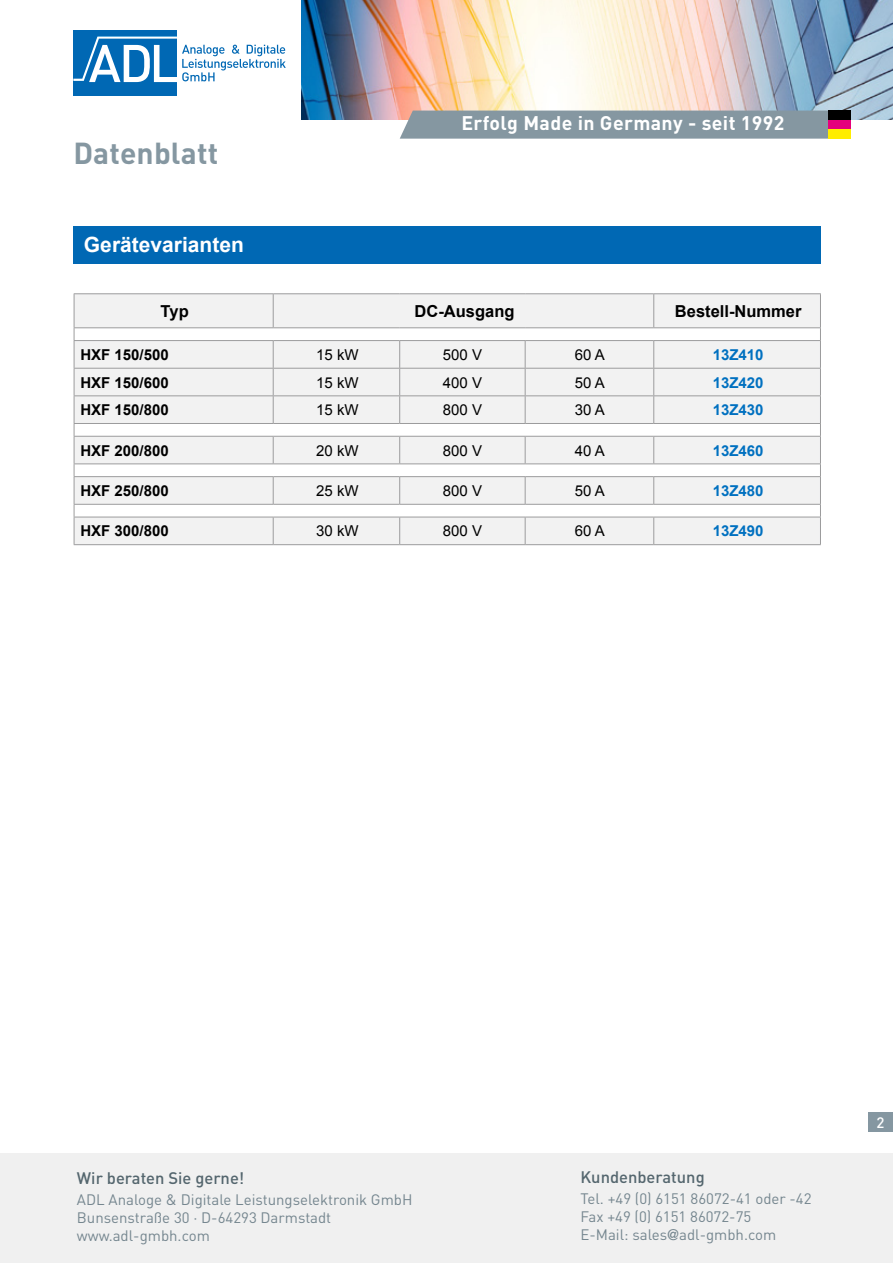
<style>
.page{position:relative;width:893px;height:1263px;background:#fff}
.page>*{position:absolute;margin:0;border:0;box-sizing:border-box;transform-origin:0 0}
.t1{font:700 30px "DIN";letter-spacing:.005em;color:#8597a1}
.t2{font:700 21px "Arial";color:#fff}
.t3{font:700 19.5px "DIN";letter-spacing:.02em;color:#fff}
.t4{font:500 16.5px "DIN";color:#54666e}
.t5{font:700 16.5px "Arial";color:#000}
.t6{font:15px/18px "DIN";color:#75868f}
.t7{font:15px "Arial";color:#000}
.t8{font:700 15px "Arial";color:#000}
.t9{font:700 15px "Arial";color:#0070c0}
.t10{font:500 15px "DIN";color:#fff}
.s1{font-family:"Helvetica Neue";font-weight:500}
</style>
<div class="page">
<div style="left:73px;top:30px;width:104px;height:65px;background:#0068b4"></div>
<svg style="left:73px;top:36px;width:213px;height:46px"></svg>
<img style="left:302px;top:0;width:591px;height:119px">
<div style="left:400px;top:111px;width:428px;height:28px;background:#8597a1"></div>
<div style="left:828px;top:111px;width:23px;height:9px;background:#000"></div>
<div style="left:828px;top:120px;width:23px;height:9px;background:#e5007c"></div>
<div style="left:828px;top:129px;width:23px;height:10px;background:#ffed00"></div>
<div style="left:73px;top:226px;width:748px;height:38px;background:#0068b4"></div>
<div style="left:0;top:1153px;width:893px;height:110px;background:#f0f0f0"></div>
<div style="left:868px;top:1113px;width:25px;height:19px;background:#8597a1"></div>
<svg style="left:75px;top:294px;width:745px;height:250px;fill:#f2f2f2"></svg>
<hr style="left:74px;top:293px;width:199px;height:1px;background:#9c9c9d">
<hr style="left:74px;top:294px;width:1px;height:33px;background:#9c9c9d">
<hr style="left:273px;top:293px;width:127px;height:1px;background:#9c9c9d">
<hr style="left:273px;top:294px;width:1px;height:33px;background:#9c9c9d">
<hr style="left:400px;top:293px;width:125px;height:1px;background:#9c9c9d">
<hr style="left:525px;top:293px;width:129px;height:1px;background:#9c9c9d">
<hr style="left:654px;top:293px;width:167px;height:1px;background:#9c9c9d">
<hr style="left:653px;top:294px;width:1px;height:33px;background:#9c9c9d">
<hr style="left:820px;top:294px;width:1px;height:33px;background:#9c9c9d">
<hr style="left:74px;top:327px;width:199px;height:1px;background:#9c9c9d">
<hr style="left:273px;top:327px;width:127px;height:1px;background:#9c9c9d">
<hr style="left:400px;top:327px;width:125px;height:1px;background:#9c9c9d">
<hr style="left:525px;top:327px;width:129px;height:1px;background:#9c9c9d">
<hr style="left:654px;top:327px;width:167px;height:1px;background:#9c9c9d">
<hr style="left:74px;top:340px;width:199px;height:1px;background:#9c9c9d">
<hr style="left:273px;top:340px;width:127px;height:1px;background:#9c9c9d">
<hr style="left:400px;top:340px;width:125px;height:1px;background:#9c9c9d">
<hr style="left:525px;top:340px;width:129px;height:1px;background:#9c9c9d">
<hr style="left:654px;top:340px;width:167px;height:1px;background:#9c9c9d">
<hr style="left:74px;top:368px;width:199px;height:1px;background:#9c9c9d">
<hr style="left:273px;top:368px;width:127px;height:1px;background:#9c9c9d">
<hr style="left:400px;top:368px;width:125px;height:1px;background:#9c9c9d">
<hr style="left:525px;top:368px;width:129px;height:1px;background:#9c9c9d">
<hr style="left:654px;top:368px;width:167px;height:1px;background:#9c9c9d">
<hr style="left:74px;top:395px;width:199px;height:1px;background:#9c9c9d">
<hr style="left:273px;top:395px;width:127px;height:1px;background:#9c9c9d">
<svg style="left:273px;top:341px;width:1px;height:82px"></svg>
<hr style="left:400px;top:395px;width:125px;height:1px;background:#9c9c9d">
<svg style="left:399px;top:341px;width:1px;height:82px"></svg>
<hr style="left:525px;top:395px;width:129px;height:1px;background:#9c9c9d">
<svg style="left:525px;top:341px;width:1px;height:82px"></svg>
<hr style="left:654px;top:395px;width:167px;height:1px;background:#9c9c9d">
<svg style="left:653px;top:341px;width:1px;height:82px"></svg>
<hr style="left:74px;top:423px;width:199px;height:1px;background:#9c9c9d">
<hr style="left:273px;top:423px;width:127px;height:1px;background:#9c9c9d">
<hr style="left:400px;top:423px;width:125px;height:1px;background:#9c9c9d">
<hr style="left:525px;top:423px;width:129px;height:1px;background:#9c9c9d">
<hr style="left:654px;top:423px;width:167px;height:1px;background:#9c9c9d">
<hr style="left:74px;top:436px;width:199px;height:1px;background:#9c9c9d">
<hr style="left:273px;top:436px;width:127px;height:1px;background:#9c9c9d">
<svg style="left:273px;top:437px;width:1px;height:26px"></svg>
<hr style="left:400px;top:436px;width:125px;height:1px;background:#9c9c9d">
<svg style="left:399px;top:437px;width:1px;height:26px"></svg>
<hr style="left:525px;top:436px;width:129px;height:1px;background:#9c9c9d">
<svg style="left:525px;top:437px;width:1px;height:26px"></svg>
<hr style="left:654px;top:436px;width:167px;height:1px;background:#9c9c9d">
<svg style="left:653px;top:437px;width:1px;height:26px"></svg>
<hr style="left:74px;top:463px;width:199px;height:1px;background:#9c9c9d">
<hr style="left:273px;top:463px;width:127px;height:1px;background:#9c9c9d">
<hr style="left:400px;top:463px;width:125px;height:1px;background:#9c9c9d">
<hr style="left:525px;top:463px;width:129px;height:1px;background:#9c9c9d">
<hr style="left:654px;top:463px;width:167px;height:1px;background:#9c9c9d">
<hr style="left:74px;top:476px;width:199px;height:1px;background:#9c9c9d">
<hr style="left:273px;top:476px;width:127px;height:1px;background:#9c9c9d">
<svg style="left:273px;top:477px;width:1px;height:27px"></svg>
<hr style="left:400px;top:476px;width:125px;height:1px;background:#9c9c9d">
<svg style="left:399px;top:477px;width:1px;height:27px"></svg>
<hr style="left:525px;top:476px;width:129px;height:1px;background:#9c9c9d">
<svg style="left:525px;top:477px;width:1px;height:27px"></svg>
<hr style="left:654px;top:476px;width:167px;height:1px;background:#9c9c9d">
<svg style="left:653px;top:477px;width:1px;height:27px"></svg>
<hr style="left:74px;top:504px;width:199px;height:1px;background:#9c9c9d">
<hr style="left:273px;top:504px;width:127px;height:1px;background:#9c9c9d">
<hr style="left:400px;top:504px;width:125px;height:1px;background:#9c9c9d">
<hr style="left:525px;top:504px;width:129px;height:1px;background:#9c9c9d">
<hr style="left:654px;top:504px;width:167px;height:1px;background:#9c9c9d">
<hr style="left:74px;top:517px;width:199px;height:1px;background:#9c9c9d">
<svg style="left:74px;top:328px;width:1px;height:216px"></svg>
<hr style="left:273px;top:517px;width:127px;height:1px;background:#9c9c9d">
<svg style="left:273px;top:517px;width:1px;height:27px"></svg>
<hr style="left:400px;top:517px;width:125px;height:1px;background:#9c9c9d">
<svg style="left:399px;top:517px;width:1px;height:27px"></svg>
<hr style="left:525px;top:517px;width:129px;height:1px;background:#9c9c9d">
<svg style="left:525px;top:517px;width:1px;height:27px"></svg>
<hr style="left:654px;top:517px;width:167px;height:1px;background:#9c9c9d">
<svg style="left:653px;top:517px;width:1px;height:27px"></svg>
<svg style="left:820px;top:328px;width:1px;height:216px"></svg>
<hr style="left:74px;top:544px;width:199px;height:1px;background:#9c9c9d">
<hr style="left:273px;top:544px;width:127px;height:1px;background:#9c9c9d">
<hr style="left:400px;top:544px;width:125px;height:1px;background:#9c9c9d">
<hr style="left:525px;top:544px;width:129px;height:1px;background:#9c9c9d">
<hr style="left:654px;top:544px;width:167px;height:1px;background:#9c9c9d">
<h1 class="t1" style="left:73px;top:133px;width:146px">Datenblatt</h1>
<h2 class="t2" style="left:84px;top:231px;width:161px">Gerätevarianten</h2>
<h3 class="t3" style="left:461px;top:110px;width:325px">Erfolg Made in Germany - seit 1992</h3>
<p class="t5" style="left:161px;top:300px;width:30px">Typ</p>
<p class="t5" style="left:415px;top:300px;width:101px">DC-Ausgang</p>
<p class="t5" style="left:675px;top:300px;width:128px">Bestell-Nummer</p>
<p class="t8" style="left:80px;top:345px;width:90px">HXF 150/500</p>
<p class="t7" style="left:316px;top:345px;width:44px">15 kW</p>
<p class="t7" style="left:443px;top:345px;width:41px">500 V</p>
<p class="t7" style="left:575px;top:345px;width:32px">60 A</p>
<p class="t9" style="left:713px;top:345px;width:52px">13Z410</p>
<p class="t8" style="left:80px;top:372px;width:90px">HXF 150/600</p>
<p class="t7" style="left:316px;top:372px;width:44px">15 kW</p>
<p class="t7" style="left:443px;top:372px;width:41px">400 V</p>
<p class="t7" style="left:575px;top:372px;width:32px">50 A</p>
<p class="t9" style="left:713px;top:372px;width:52px">13Z420</p>
<p class="t8" style="left:80px;top:400px;width:90px">HXF 150/800</p>
<p class="t7" style="left:316px;top:400px;width:44px">15 kW</p>
<p class="t7" style="left:443px;top:400px;width:41px">800 V</p>
<p class="t7" style="left:575px;top:400px;width:32px">30 A</p>
<p class="t9" style="left:713px;top:400px;width:52px">13Z430</p>
<p class="t8" style="left:80px;top:440px;width:90px">HXF 200/800</p>
<p class="t7" style="left:316px;top:440px;width:44px">20 kW</p>
<p class="t7" style="left:443px;top:440px;width:41px">800 V</p>
<p class="t7" style="left:575px;top:440px;width:32px">40 A</p>
<p class="t9" style="left:713px;top:440px;width:52px">13Z460</p>
<p class="t8" style="left:80px;top:481px;width:90px">HXF 250/800</p>
<p class="t7" style="left:316px;top:481px;width:44px">25 kW</p>
<p class="t7" style="left:443px;top:481px;width:41px">800 V</p>
<p class="t7" style="left:575px;top:481px;width:32px">50 A</p>
<p class="t9" style="left:713px;top:481px;width:52px">13Z480</p>
<p class="t8" style="left:80px;top:521px;width:90px">HXF 300/800</p>
<p class="t7" style="left:316px;top:521px;width:44px">30 kW</p>
<p class="t7" style="left:443px;top:521px;width:41px">800 V</p>
<p class="t7" style="left:575px;top:521px;width:32px">60 A</p>
<p class="t9" style="left:713px;top:521px;width:52px">13Z490</p>
<p class="t4" style="left:77px;top:1168px;width:169px">Wir beraten Sie gerne!</p>
<p class="t6" style="left:77px;top:1190px;width:337px">ADL Analoge &amp; Digitale Leistungselektronik GmbH<br>Bunsenstraße 30 · D-64293 Darmstadt www.adl-gmbh.com</p>
<p class="t4" style="left:580px;top:1166px;width:126px">Kundenberatung</p>
<p class="t6" style="left:580px;top:1189px;width:233px">Tel. +49 (0) 6151 86072-41 oder -42<br>Fax +49 (0) 6151 86072-75<br>E-Mail: sales<span class="s1">@</span>adl-gmbh.com</p>
<p class="t10" style="left:876px;top:1113px;width:9px">2</p>
</div>
